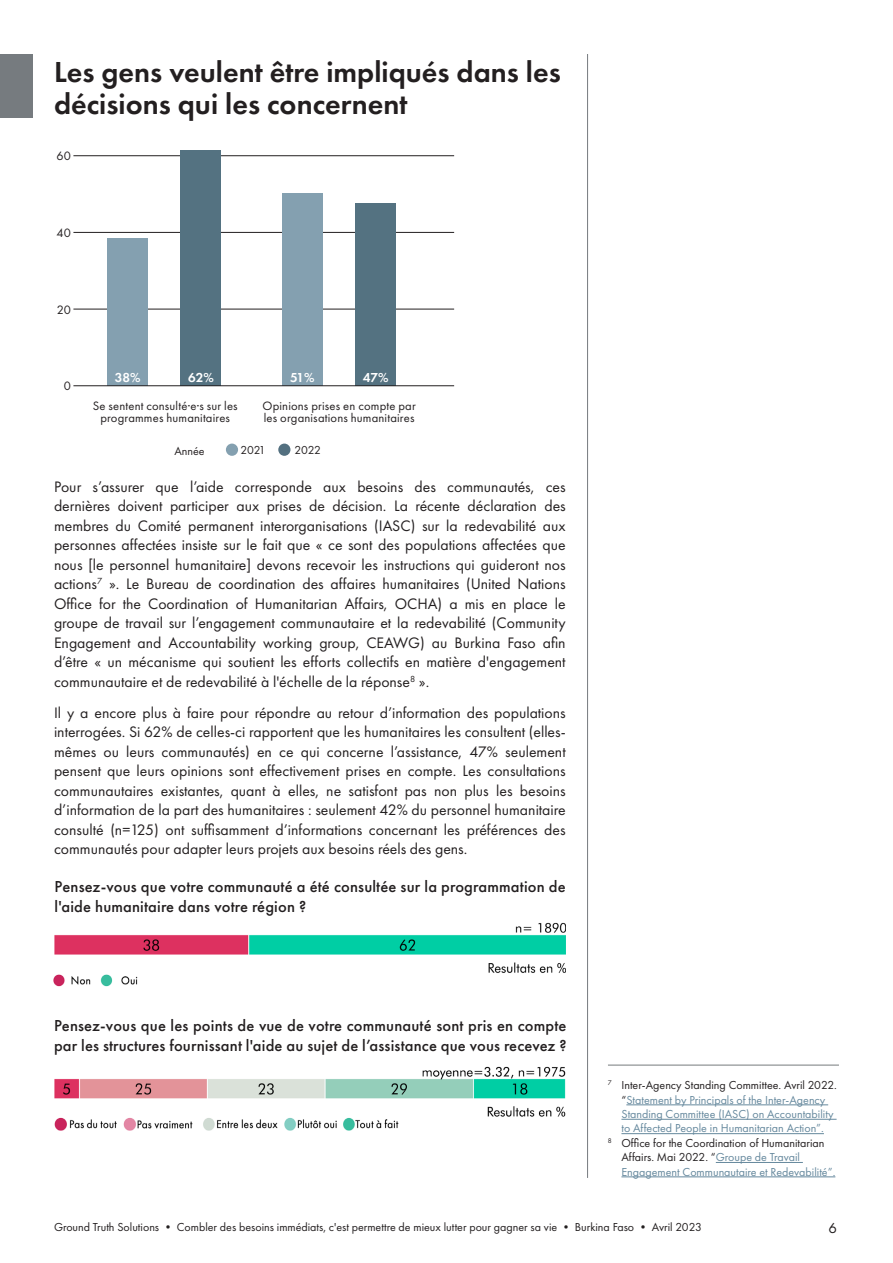
<style>
.page{position:relative;width:893px;height:1263px;background:#fff}
.page>*{position:absolute;margin:0;border:0;box-sizing:border-box;transform-origin:0 0}
.Titles_Medium{font:600 30px/31.5px "Futura PT";color:#231f20}
.QUESTIONS{font:500 16.5px/19.8px "Futura PT";letter-spacing:.01em;color:#231f20}
.Body{font:15.75px/19.5px "Futura PT";color:#231f20;text-align:justify}
.t1{font:15px "Futura PT";color:#231f20}
.t2{font:600 13.5px "Futura PT";color:#fff}
.t3{font:12.6px/12px "Futura PT";letter-spacing:.015em;color:#231f20;text-align:center}
.Footnotes{font:12px/14.4px "Futura PT";color:#231f20}
.Footnotes-2{font:12px/14.4px "Futura PT";color:#65889d}
.Body-2{font:12px "Futura PT";color:#231f20}
.s1{color:#231f20}
.s2{color:#65889d}
</style>
<div class="page">
<hr style="left:587px;top:54px;width:1px;height:1124px;background:#767b7f">
<img style="left:55px;top:922px;width:511px;height:51px">
<img style="left:55px;top:1066px;width:511px;height:51px">
<div style="left:0;top:54px;width:32px;height:63px;background:#767b7f"></div>
<hr style="left:626px;top:1104px;width:202px;height:1px;background:#65889d">
<hr style="left:621px;top:1119px;width:216px;height:1px;background:#65889d">
<hr style="left:621px;top:1133px;width:203px;height:1px;background:#65889d">
<hr style="left:716px;top:1162px;width:87px;height:1px;background:#65889d">
<hr style="left:621px;top:1176px;width:214px;height:1px;background:#65889d">
<hr style="left:608px;top:1065px;width:231px;height:1px;background:#767a7c">
<hr style="left:73px;top:309px;width:381px;height:1px;background:#231f20">
<hr style="left:73px;top:232px;width:381px;height:1px;background:#231f20">
<hr style="left:73px;top:155px;width:381px;height:1px;background:#231f20">
<div style="left:282px;top:193px;width:41px;height:193px;background:#84a0b0"></div>
<div style="left:356px;top:203px;width:40px;height:183px;background:#547281"></div>
<div style="left:107px;top:238px;width:41px;height:148px;background:#84a0b0"></div>
<div style="left:181px;top:151px;width:40px;height:235px;background:#547281"></div>
<hr style="left:73px;top:385px;width:381px;height:1px;background:#231f20">
<img style="left:53px;top:974px;width:85px;height:13px">
<img style="left:54px;top:1116px;width:358px;height:15px">
<div style="left:226px;top:444px;width:12px;height:12px;background:#84a0b0;border-radius:50%"></div>
<div style="left:278px;top:444px;width:12px;height:12px;background:#537080;border-radius:50%"></div>
<p class="Titles_Medium" style="left:54px;top:56px;width:508px">Les gens veulent être impliqués dans les décisions qui les concernent</p>
<p class="t3" style="left:57px;top:149px;width:16px">60</p>
<p class="t3" style="left:57px;top:227px;width:16px">40</p>
<p class="t3" style="left:57px;top:304px;width:16px">20</p>
<p class="t3" style="left:64px;top:380px;width:9px">0</p>
<p class="t2" style="left:115px;top:369px;width:27px">38%</p>
<p class="t2" style="left:188px;top:369px;width:27px">62%</p>
<p class="t2" style="left:290px;top:369px;width:26px">51%</p>
<p class="t2" style="left:363px;top:369px;width:27px">47%</p>
<p class="t3" style="left:93px;top:399px;width:147px">Se sentent consulté·e·s sur les programmes humanitaires</p>
<p class="t3" style="left:262px;top:399px;width:155px;text-align:left">Opinions prises en compte par les organisations humanitaires</p>
<p class="Body-2" style="left:174px;top:443px;width:32px">Année</p>
<p class="Body-2" style="left:241px;top:443px;width:27px">2021</p>
<p class="Body-2" style="left:295px;top:443px;width:28px">2022</p>
<p class="Body" style="left:54px;top:477px;width:513px">Pour s’assurer que l’aide corresponde aux besoins des communautés, ces dernières doivent participer aux prises de décision. La récente déclaration des membres du Comité permanent interorganisations (IASC) sur la redevabilité aux personnes affectées insiste sur le fait que « ce sont des populations affectées que nous [le personnel humanitaire] devons recevoir les instructions qui guideront nos actions<sup>7</sup> ». Le Bureau de coordination des affaires humanitaires (United Nations Office for the Coordination of Humanitarian Affairs, OCHA) a mis en place le groupe de travail sur l’engagement communautaire et la redevabilité (Community Engagement and Accountability working group, CEAWG) au Burkina Faso afin d’être « un mécanisme qui soutient les efforts collectifs en matière d'engagement communautaire et de redevabilité à l'échelle de la réponse<sup>8</sup> ».</p>
<p class="Body" style="left:54px;top:703px;width:513px">Il y a encore plus à faire pour répondre au retour d’information des populations interrogées. Si 62% de celles-ci rapportent que les humanitaires les consultent (elles&shy;mêmes ou leurs communautés) en ce qui concerne l’assistance, 47% seulement pensent que leurs opinions sont effectivement prises en compte. Les consultations communautaires existantes, quant à elles, ne satisfont pas non plus les besoins d’information de la part des humanitaires : seulement 42% du personnel humanitaire consulté (n=125) ont suffisamment d’informations concernant les préférences des communautés pour adapter leurs projets aux besoins réels des gens.</p>
<p class="QUESTIONS" style="left:55px;top:876px;width:513px">Pensez-vous que votre communauté a été consultée sur la programmation de l'aide humanitaire dans votre région ?</p>
<p class="QUESTIONS" style="left:54px;top:1016px;width:514px">Pensez-vous que les points de vue de votre communauté sont pris en compte par les structures fournissant l'aide au sujet de l’assistance que vous recevez ?</p>
<p class="Footnotes-2" style="left:621px;top:1078px;width:217px;text-indent:-14px"><sup>7</sup> <span class="s1">Inter-Agency Standing Committee. Avril 2022. “</span>Statement by Principals of the Inter-Agency Standing Committee (IASC) on Accountability to Affected People in Humanitarian Action”.</p>
<p class="Footnotes" style="left:621px;top:1135px;width:215px;text-indent:-14px"><sup>8</sup> Office for the Coordination of Humanitarian<br>Affairs. Mai 2022. “<span class="s2">Groupe de Travail<br>Engagement Communautaire et Redevabilité”.</span></p>
<p class="Footnotes" style="left:54px;top:1220px;width:649px">Ground Truth Solutions • Combler des besoins immédiats, c'est permettre de mieux lutter pour gagner sa vie • Burkina Faso • Avril 2023</p>
<p class="t1" style="left:828px;top:1219px;width:10px">6</p>
</div>
